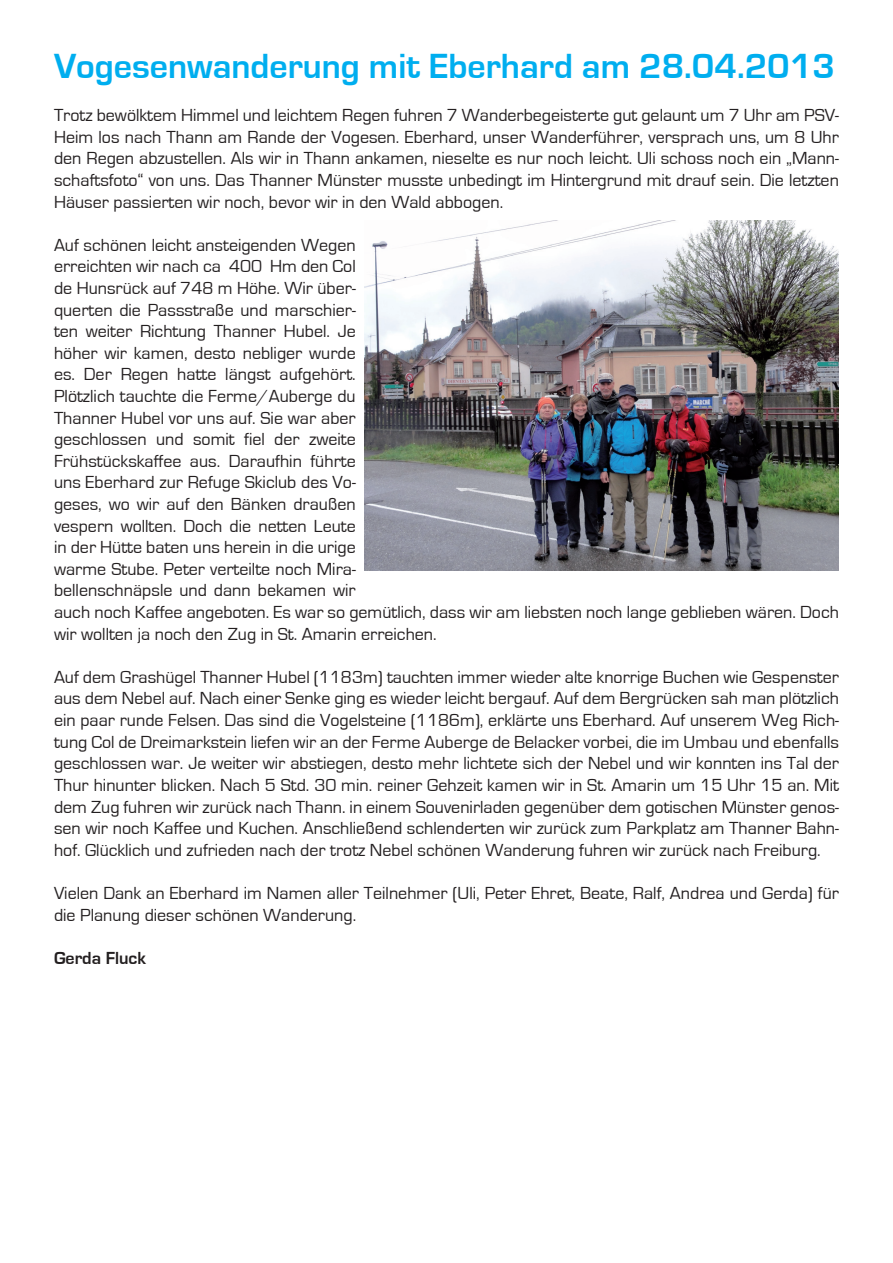
<style>
.page{position:relative;width:893px;height:1263px;background:#fff}
.page>*{position:absolute;margin:0;border:0;box-sizing:border-box;transform-origin:0 0}
.t1{font:700 36px "Eurostile";color:#00aeef}
.t2{font:18px/21.6px "Eurostile";color:#231f20;text-align:justify}
.t3{font:700 18px "Eurostile";color:#231f20}
</style>
<div class="page">
<img style="left:364px;top:220px;width:475px;height:350px">
<h1 class="t1" style="left:54px;top:47px;width:782px">Vogesenwanderung mit Eberhard am 28.04.2013</h1>
<p class="t2" style="left:54px;top:105px;width:786px">Trotz bewölktem Himmel und leichtem Regen fuhren 7 Wanderbegeisterte gut gelaunt um 7 Uhr am PSV-Heim los nach Thann am Rande der Vogesen. Eberhard, unser Wanderführer, versprach uns, um 8 Uhr den Regen abzustellen. Als wir in Thann ankamen, nieselte es nur noch leicht. Uli schoss noch ein „Mann&shy;schaftsfoto“ von uns. Das Thanner Münster musste unbedingt im Hintergrund mit drauf sein. Die letzten Häuser passierten wir noch, bevor wir in den Wald abbogen.</p>
<p class="t2" style="left:54px;top:234px;width:786px;text-align:left">Auf schönen leicht ansteigenden Wegen<br>erreichten wir nach ca 400 Hm den Col<br>de Hunsrück auf 748 m Höhe. Wir über-<br>querten die Passstraße und marschier-<br>ten weiter Richtung Thanner Hubel. Je<br>höher wir kamen, desto nebliger wurde<br>es. Der Regen hatte längst aufgehört.<br>Plötzlich tauchte die Ferme/Auberge du<br>Thanner Hubel vor uns auf. Sie war aber<br>geschlossen und somit fiel der zweite<br>Frühstückskaffee aus. Daraufhin führte<br>uns Eberhard zur Refuge Skiclub des Vo-<br>geses, wo wir auf den Bänken draußen<br>vespern wollten. Doch die netten Leute<br>in der Hütte baten uns herein in die urige<br>warme Stube. Peter verteilte noch Mira-<br>bellenschnäpsle und dann bekamen wir<br>auch noch Kaffee angeboten. Es war so gemütlich, dass wir am liebsten noch lange geblieben wären. Doch wir wollten ja noch den Zug in St. Amarin erreichen.</p>
<p class="t2" style="left:54px;top:666px;width:786px">Auf dem Grashügel Thanner Hubel (1183m) tauchten immer wieder alte knorrige Buchen wie Gespenster aus dem Nebel auf. Nach einer Senke ging es wieder leicht bergauf. Auf dem Bergrücken sah man plötzlich ein paar runde Felsen. Das sind die Vogelsteine (1186m), erklärte uns Eberhard. Auf unserem Weg Rich&shy;tung Col de Dreimarkstein liefen wir an der Ferme Auberge de Belacker vorbei, die im Umbau und ebenfalls geschlossen war. Je weiter wir abstiegen, desto mehr lichtete sich der Nebel und wir konnten ins Tal der Thur hinunter blicken. Nach 5 Std. 30 min. reiner Gehzeit kamen wir in St. Amarin um 15 Uhr 15 an. Mit dem Zug fuhren wir zurück nach Thann. in einem Souvenirladen gegenüber dem gotischen Münster genos&shy;sen wir noch Kaffee und Kuchen. Anschließend schlenderten wir zurück zum Parkplatz am Thanner Bahn&shy;hof. Glücklich und zufrieden nach der trotz Nebel schönen Wanderung fuhren wir zurück nach Freiburg.</p>
<p class="t2" style="left:54px;top:882px;width:786px">Vielen Dank an Eberhard im Namen aller Teilnehmer (Uli, Peter Ehret, Beate, Ralf, Andrea und Gerda) für die Planung dieser schönen Wanderung.</p>
<p class="t3" style="left:54px;top:948px;width:93px">Gerda Fluck</p>
</div>
